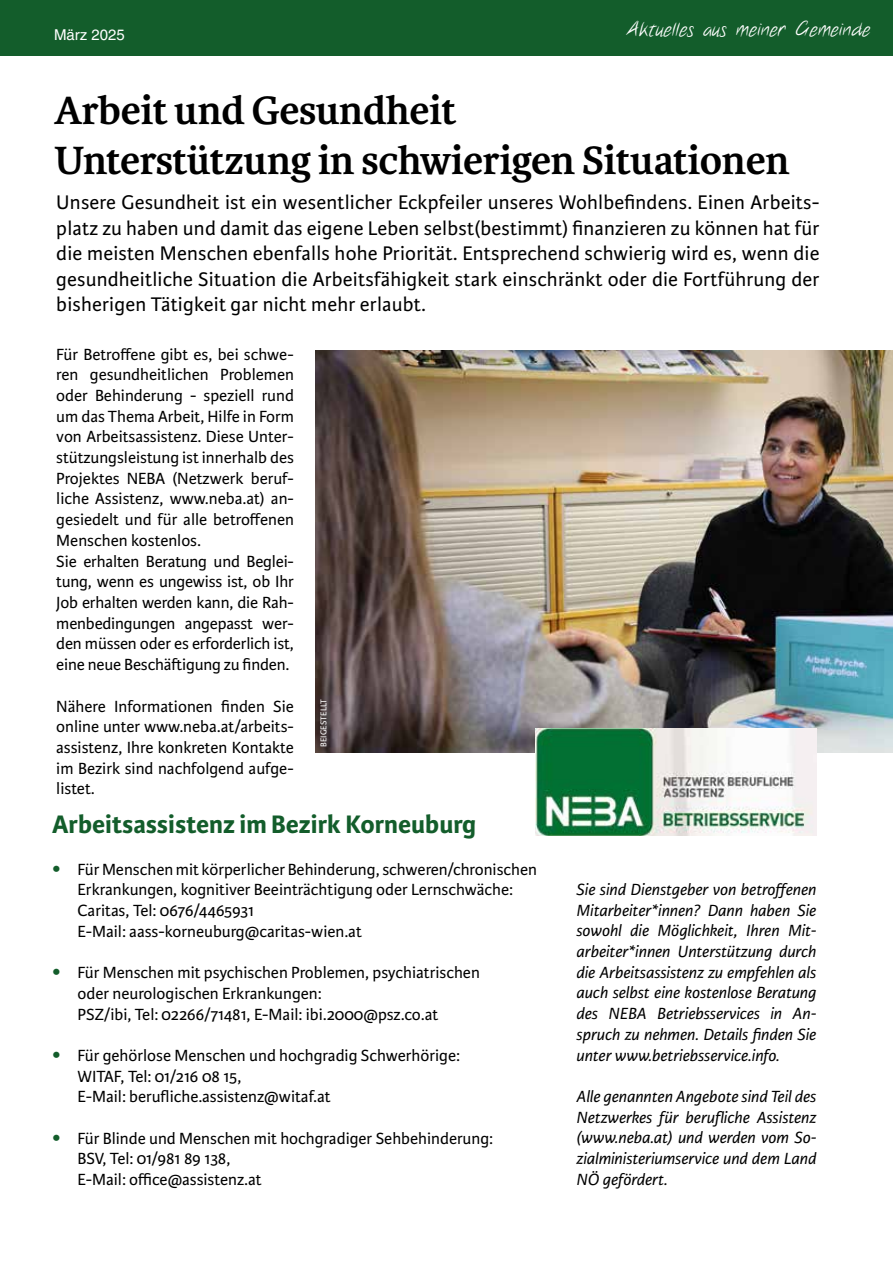
<style>
.page{position:relative;width:893px;height:1263px;background:#fff}
.page>*{position:absolute;margin:0;border:0;box-sizing:border-box;transform-origin:0 0}
.t1{font:700 42px/50.4px "Karmina";letter-spacing:-.01em;color:#000}
.t2{font:700 27px "Karmina Sans";color:#135d2b}
.t3{font:21px/25.5px "Karmina Sans";letter-spacing:.01em;color:#000;text-align:justify}
.t4{font:19.5px "Notethis";letter-spacing:.01em;color:#fff}
.t5{font:17.25px/20.7px "Karmina Sans";color:#000}
.t6{font:italic 17.25px/20.7px "Karmina Sans";color:#000;text-align:justify}
.t7{font:15px "Helvetica LT Std";color:#fff}
.t8{font:9px "Karmina Sans";letter-spacing:.01em;color:#fff}
.s1{font-family:"Helvetica LT Std";font-weight:300;color:#135d2b}
</style>
<div class="page">
<img style="left:315px;top:351px;width:578px;height:402px">
<div style="left:0;top:0;width:893px;height:55px;background:#135d2b"></div>
<img style="left:536px;top:729px;width:280px;height:106px">
<p class="t7" style="left:54px;top:26px;width:72px">März 2025</p>
<p class="t4" style="left:628px;top:17px;width:244px">Aktuelles aus meiner Gemeinde</p>
<h1 class="t1" style="left:54px;top:86px;width:737px">Arbeit und Gesundheit<br>Unterstützung in schwierigen Situationen</h1>
<p class="t3" style="left:56px;top:190px;width:765px">Unsere Gesundheit ist ein wesentlicher Eckpfeiler unseres Wohlbefindens. Einen Arbeits&shy;platz zu haben und damit das eigene Leben selbst(bestimmt) finanzieren zu können hat für die meisten Menschen ebenfalls hohe Priorität. Entsprechend schwierig wird es, wenn die gesundheitliche Situation die Arbeitsfähigkeit stark einschränkt oder die Fortführung der bisherigen Tätigkeit gar nicht mehr erlaubt.</p>
<p class="t5" style="left:56px;top:344px;width:239px">Für Betroffene gibt es, bei schwe&shy;ren gesundheitlichen Problemen oder Behinderung - speziell rund um das Thema Arbeit, Hilfe in Form von Arbeitsassistenz. Diese Unter&shy;stützungsleistung ist innerhalb des Projektes NEBA (Netzwerk beruf&shy;liche Assistenz, www.neba.at) an&shy;gesiedelt und für alle betroffenen Menschen kostenlos.<br>Sie erhalten Beratung und Beglei&shy;tung, wenn es ungewiss ist, ob Ihr Job erhalten werden kann, die Rah&shy;menbedingungen angepasst wer&shy;den müssen oder es erforderlich ist, eine neue Beschäftigung zu finden.</p>
<p class="t5" style="left:56px;top:696px;width:239px;text-align:justify">Nähere Informationen finden Sie online unter www.neba.at/arbeits&shy;assistenz, Ihre konkreten Kontakte im Bezirk sind nachfolgend aufge&shy;listet.</p>
<h2 class="t2" style="left:52px;top:809px;width:426px">Arbeitsassistenz im Bezirk Korneuburg</h2>
<p class="t5" style="left:78px;top:859px;width:461px;text-indent:-25px"><span class="s1">•</span> Für Menschen mit körperlicher Behinderung, schweren/chronischen Erkrankungen, kognitiver Beeinträchtigung oder Lernschwäche:<br>Caritas, Tel: 0676/4465931<br>E-Mail: aass-korneuburg@caritas-wien.at</p>
<p class="t5" style="left:78px;top:962px;width:404px;text-indent:-25px"><span class="s1">•</span> Für Menschen mit psychischen Problemen, psychiatrischen oder neurologischen Erkrankungen:<br>PSZ/ibi, Tel: 02266/71481, E-Mail: ibi.2000@psz.co.at</p>
<p class="t5" style="left:78px;top:1045px;width:384px;text-indent:-25px"><span class="s1">•</span> Für gehörlose Menschen und hochgradig Schwerhörige:<br>WITAF, Tel: 01/216 08 15,<br>E-Mail: berufliche.assistenz@witaf.at</p>
<p class="t5" style="left:78px;top:1128px;width:417px;text-indent:-25px"><span class="s1">•</span> Für Blinde und Menschen mit hochgradiger Sehbehinderung:<br>BSV, Tel: 01/981 89 138,<br>E-Mail: office@assistenz.at</p>
<p class="t8" style="left:319px;top:747px;width:50px;rotate:-90deg">BEIGESTELLT</p>
<p class="t6" style="left:576px;top:879px;width:241px">Sie sind Dienstgeber von betroffenen Mitarbeiter*innen? Dann haben Sie sowohl die Möglichkeit, Ihren Mit&shy;arbeiter*innen Unterstützung durch die Arbeitsassistenz zu empfehlen als auch selbst eine kostenlose Beratung des NEBA Betriebsservices in An&shy;spruch zu nehmen. Details finden Sie unter www.betriebsservice.info.</p>
<p class="t6" style="left:576px;top:1086px;width:241px">Alle genannten Angebote sind Teil des Netzwerkes für berufliche Assistenz (www.neba.at) und werden vom So&shy;zialministeriumservice und dem Land NÖ gefördert.</p>
</div>
